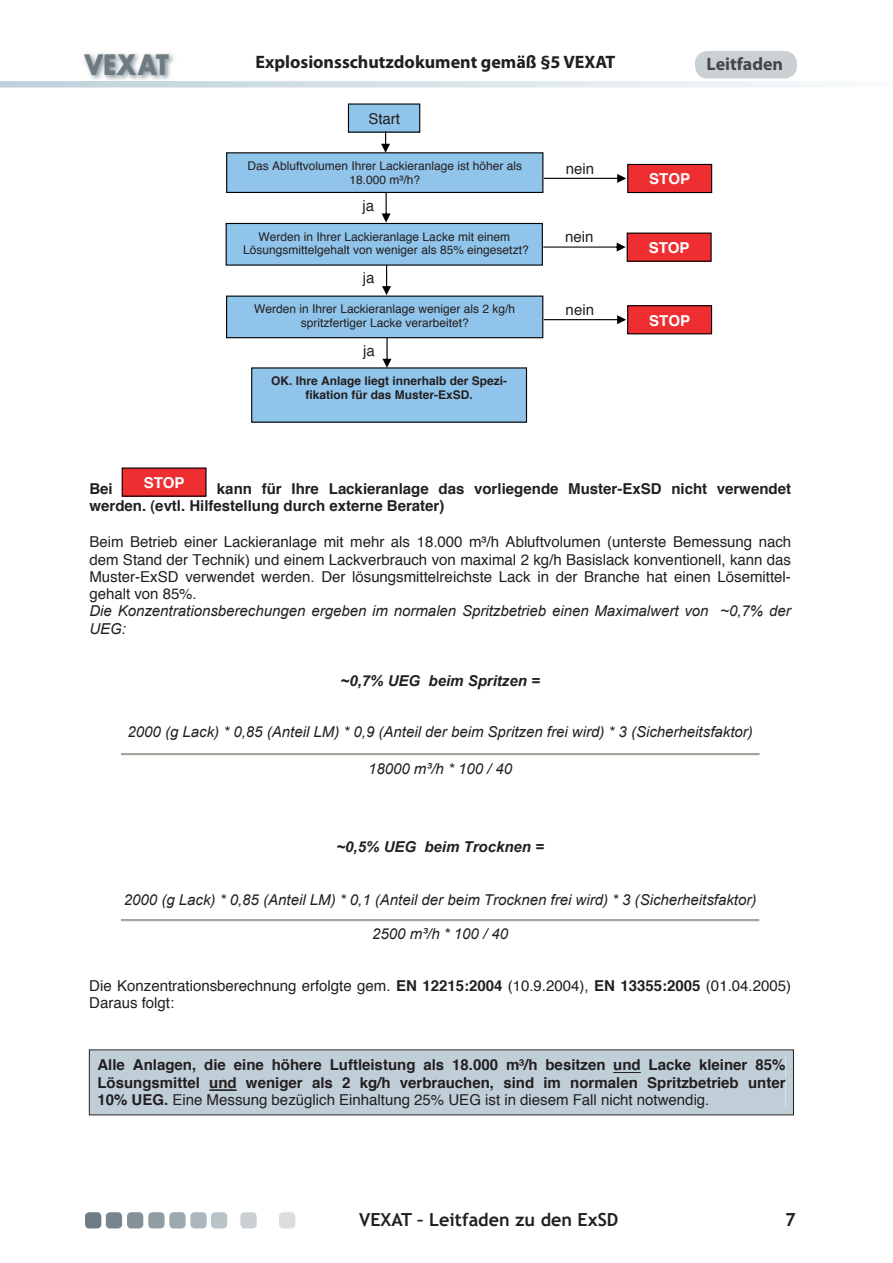
<style>
.page{position:relative;width:893px;height:1263px;background:#fff}
.page>*{position:absolute;margin:0;border:0;box-sizing:border-box;transform-origin:0 0}
.t1{font:700 27.45px "Futura";color:#6e7b82;scale:.9 1}
.t2{font:700 18px "Myriad Pro";color:#231f20}
.t3{font:700 18px "Trebuchet MS";color:#231f20}
.t4{font:15px/17.2px "Helvetica";color:#231f20}
.t5{font:700 15px/17.2px "Helvetica";color:#231f20}
.t6{font:italic 15px/17.2px "Arial";color:#231f20}
.t7{font:italic 700 15px "Arial";color:#231f20}
.t8{font:700 15px "Helvetica";color:#fff}
.t9{font:12px/13.8px "Helvetica";color:#231f20;text-align:center}
.t10{font:700 12px/14.1px "Helvetica";color:#231f20;text-align:center}
.s1{font-weight:700}
.s2{font-weight:400}
</style>
<div class="page">
<svg style="left:0;top:51px;width:826px;height:37px"></svg>
<div style="left:708px;top:57px;width:74px;height:13px;background:#cad0d3"></div>
<div style="left:348px;top:104px;width:72px;height:28px;background:#90c4ea"></div>
<div style="left:227px;top:153px;width:316px;height:39px;background:#90c4ea"></div>
<div style="left:226px;top:152px;width:317px;height:41px;border:1px solid #000"></div>
<svg style="left:544px;top:174px;width:82px;height:9px"></svg>
<div style="left:628px;top:164px;width:84px;height:29px;background:#ee2e31"></div>
<div style="left:627px;top:164px;width:85px;height:29px;border:1px solid #000"></div>
<svg style="left:382px;top:192px;width:9px;height:30px"></svg>
<div style="left:226px;top:223px;width:316px;height:42px;background:#90c4ea"></div>
<div style="left:226px;top:223px;width:317px;height:43px;border:1px solid #000"></div>
<svg style="left:543px;top:243px;width:83px;height:9px"></svg>
<div style="left:627px;top:233px;width:84px;height:28px;background:#ee2e31"></div>
<div style="left:627px;top:233px;width:85px;height:29px;border:1px solid #000"></div>
<svg style="left:382px;top:265px;width:9px;height:30px"></svg>
<div style="left:227px;top:296px;width:316px;height:42px;background:#90c4ea"></div>
<div style="left:226px;top:296px;width:317px;height:42px;border:1px solid #000"></div>
<svg style="left:544px;top:315px;width:82px;height:9px"></svg>
<div style="left:628px;top:306px;width:83px;height:28px;background:#ee2e31"></div>
<div style="left:627px;top:305px;width:85px;height:29px;border:1px solid #000"></div>
<svg style="left:381px;top:131px;width:9px;height:22px"></svg>
<svg style="left:382px;top:337px;width:9px;height:30px"></svg>
<div style="left:252px;top:368px;width:274px;height:54px;background:#90c4ea"></div>
<div style="left:122px;top:468px;width:84px;height:28px;background:#ee2e31"></div>
<hr style="left:121px;top:753px;width:638px;height:3px;background:#a1a8aa">
<hr style="left:121px;top:753px;width:638px;height:1px;background:#a4a59c">
<hr style="left:121px;top:755px;width:638px;height:1px;background:#edecdd">
<hr style="left:121px;top:919px;width:638px;height:2px;background:#a1a8aa">
<hr style="left:121px;top:919px;width:638px;height:1px;background:#a4a59c">
<hr style="left:121px;top:921px;width:638px;height:1px;background:#edecdd">
<div style="left:89px;top:1049px;width:705px;height:66px;background:#c0ced7"></div>
<div style="left:169px;top:1212px;width:17px;height:16px;background:#9da9ae;border-radius:4px"></div>
<div style="left:148px;top:1212px;width:17px;height:16px;background:#929da3;border-radius:4px"></div>
<div style="left:127px;top:1212px;width:16px;height:16px;background:#849197;border-radius:4px"></div>
<div style="left:106px;top:1212px;width:16px;height:16px;background:#78858c;border-radius:4px"></div>
<div style="left:85px;top:1212px;width:16px;height:16px;background:#6e7b82;border-radius:4px"></div>
<div style="left:190px;top:1212px;width:17px;height:16px;background:#acb6bb;border-radius:4px"></div>
<div style="left:211px;top:1212px;width:16px;height:16px;background:#bac3c8;border-radius:4px"></div>
<div style="left:240px;top:1212px;width:17px;height:16px;background:#cad0d3;border-radius:4px"></div>
<div style="left:279px;top:1212px;width:16px;height:16px;background:#dadee1;border-radius:4px"></div>
<h1 class="t1" style="left:84px;top:45px;width:95px">VEXAT</h1>
<p class="t2" style="left:255px;top:50px;width:362px">Explosionsschutzdokument gemäß §5 VEXAT</p>
<p class="t2" style="left:707px;top:52px;width:78px">Leitfaden</p>
<p class="t4" style="left:368px;top:111px;width:33px">Start</p>
<p class="t9" style="left:247px;top:160px;width:276px">Das Abluftvolumen Ihrer Lackieranlage ist höher als<br>18.000 m³/h?</p>
<p class="t4" style="left:566px;top:161px;width:30px">nein</p>
<p class="t8" style="left:649px;top:169px;width:42px">STOP</p>
<p class="t4" style="left:362px;top:198px;width:13px">ja</p>
<p class="t9" style="left:243px;top:230px;width:287px">Werden in Ihrer Lackieranlage Lacke mit einem<br>Lösungsmittelgehalt von weniger als 85% eingesetzt?</p>
<p class="t4" style="left:565px;top:229px;width:30px">nein</p>
<p class="t4" style="left:363px;top:270px;width:13px">ja</p>
<p class="t9" style="left:254px;top:303px;width:262px">Werden in Ihrer Lackieranlage weniger als 2 kg/h spritzfertiger Lacke verarbeitet?</p>
<p class="t4" style="left:566px;top:302px;width:30px">nein</p>
<p class="t4" style="left:363px;top:343px;width:13px">ja</p>
<p class="t10" style="left:271px;top:374px;width:238px">OK. Ihre Anlage liegt innerhalb der Spezi&shy;fikation für das Muster-ExSD.</p>
<p class="t8" style="left:649px;top:238px;width:42px">STOP</p>
<p class="t8" style="left:649px;top:310px;width:42px">STOP</p>
<p class="t8" style="left:144px;top:472px;width:42px">STOP</p>
<p class="t5" style="left:89px;top:481px;width:703px;text-indent:128px">kann für Ihre Lackieranlage das vorliegende Muster-ExSD nicht verwendet werden. (evtl. Hilfestellung durch externe Berater)</p>
<p class="t5" style="left:89px;top:481px;width:25px">Bei</p>
<p class="t4" style="left:89px;top:534px;width:703px">Beim Betrieb einer Lackieranlage mit mehr als 18.000 m³/h Abluftvolumen (unterste Bemessung nach dem Stand der Technik) und einem Lackverbrauch von maximal 2 kg/h Basislack konventionell, kann das</p>
<p class="t4" style="left:89px;top:586px;width:109px">gehalt von 85%.</p>
<p class="t4" style="left:89px;top:569px;width:703px">Muster-ExSD verwendet werden. Der lösungsmittelreichste Lack in der Branche hat einen Lösemittel-</p>
<p class="t6" style="left:89px;top:603px;width:703px">Die Konzentrationsberechungen ergeben im normalen Spritzbetrieb einen Maximalwert von ~0,7% der<br>UEG:</p>
<p class="t7" style="left:341px;top:672px;width:201px">~0,7% UEG beim Spritzen =</p>
<p class="t6" style="left:127px;top:723px;width:627px">2000 (g Lack) * 0,85 (Anteil LM) * 0,9 (Anteil der beim Spritzen frei wird) * 3 (Sicherheitsfaktor)</p>
<p class="t6" style="left:368px;top:760px;width:146px">18000 m³/h * 100 / 40</p>
<p class="t7" style="left:336px;top:838px;width:209px">~0,5% UEG beim Trocknen =</p>
<p class="t6" style="left:124px;top:891px;width:634px">2000 (g Lack) * 0,85 (Anteil LM) * 0,1 (Anteil der beim Trocknen frei wird) * 3 (Sicherheitsfaktor)</p>
<p class="t6" style="left:372px;top:925px;width:137px">2500 m³/h * 100 / 40</p>
<p class="t4" style="left:89px;top:978px;width:703px">Die Konzentrationsberechnung erfolgte gem. <span class="s1">EN 12215:2004</span> (10.9.2004), <span class="s1">EN 13355:2005</span> (01.04.2005)<br>Daraus folgt:</p>
<p class="t5" style="left:97px;top:1057px;width:690px;text-align:justify">Alle Anlagen, die eine höhere Luftleistung als 18.000 m³/h besitzen und Lacke kleiner 85% Lösungsmittel und weniger als 2 kg/h verbrauchen, sind im normalen Spritzbetrieb unter 10% UEG. <span class="s2">Eine Messung bezüglich Einhaltung 25% UEG ist in diesem Fall nicht notwendig.</span></p>
<p class="t3" style="left:359px;top:1209px;width:261px">VEXAT – Leitfaden zu den ExSD</p>
<p class="t3" style="left:785px;top:1209px;width:12px">7</p>
</div>
